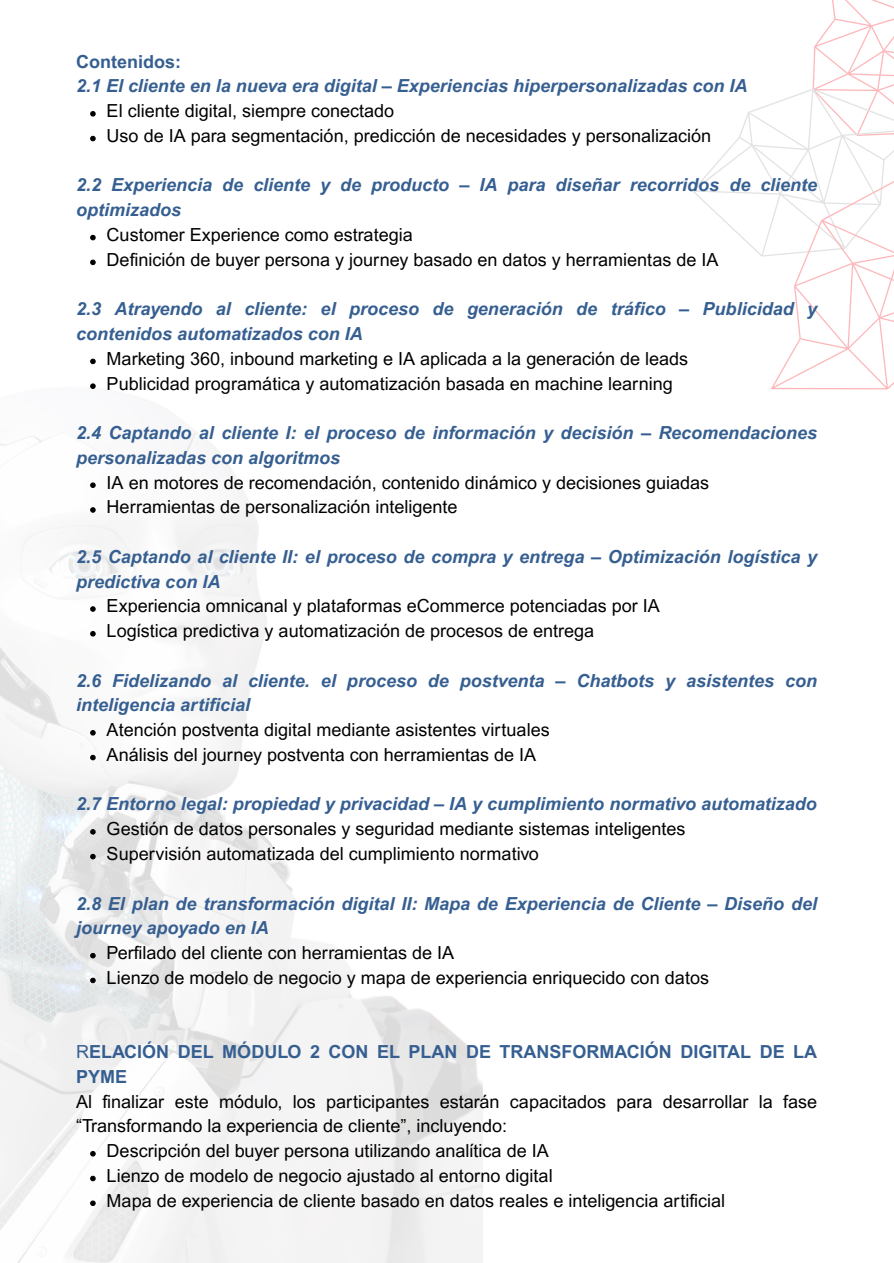
<style>
.page{position:relative;width:894px;height:1263px;background:#fff}
.page>*{position:absolute;margin:0;border:0;box-sizing:border-box;transform-origin:0 0}
.t1{font:18px/24.8px "Arial MT Pro";color:#000}
.t2{font:italic 700 18px/24.8px "Arial MT Pro";color:#365f91}
.t3{font:700 18px/24.8px "Arial MT Pro";color:#365f91}
.s1{font-style:normal}
.s2{font-weight:400}
</style>
<div class="page">
<img style="left:0;top:432px;width:483px;height:831px">
<svg style="left:692px;top:0;width:202px;height:390px"></svg>
<svg style="left:90px;top:111px;width:6px;height:6px"></svg>
<svg style="left:90px;top:136px;width:6px;height:6px"></svg>
<svg style="left:90px;top:235px;width:6px;height:6px"></svg>
<svg style="left:90px;top:259px;width:6px;height:6px"></svg>
<svg style="left:90px;top:358px;width:6px;height:6px"></svg>
<svg style="left:90px;top:383px;width:6px;height:6px"></svg>
<svg style="left:90px;top:482px;width:6px;height:6px"></svg>
<svg style="left:90px;top:507px;width:6px;height:6px"></svg>
<svg style="left:90px;top:606px;width:6px;height:6px"></svg>
<svg style="left:90px;top:631px;width:6px;height:6px"></svg>
<svg style="left:90px;top:730px;width:6px;height:6px"></svg>
<svg style="left:90px;top:755px;width:6px;height:6px"></svg>
<svg style="left:90px;top:829px;width:6px;height:6px"></svg>
<svg style="left:90px;top:854px;width:6px;height:6px"></svg>
<svg style="left:90px;top:953px;width:6px;height:6px"></svg>
<svg style="left:90px;top:977px;width:6px;height:6px"></svg>
<svg style="left:90px;top:1151px;width:6px;height:6px"></svg>
<svg style="left:90px;top:1176px;width:6px;height:6px"></svg>
<svg style="left:90px;top:1200px;width:6px;height:6px"></svg>
<p class="t2" style="left:76px;top:51px;width:673px"><span class="s1">Contenidos:<br></span>2.1 El cliente en la nueva era digital – Experiencias hiperpersonalizadas con IA</p>
<h1 class="t1" style="left:107px;top:101px;width:289px">El cliente digital, siempre conectado</h1>
<p class="t1" style="left:107px;top:126px;width:606px">Uso de IA para segmentación, predicción de necesidades y personalización</p>
<p class="t2" style="left:76px;top:175px;width:743px">2.2 Experiencia de cliente y de producto – IA para diseñar recorridos de cliente optimizados</p>
<h1 class="t1" style="left:107px;top:225px;width:308px">Customer Experience como estrategia</h1>
<p class="t1" style="left:107px;top:249px;width:613px">Definición de buyer persona y journey basado en datos y herramientas de IA</p>
<p class="t2" style="left:76px;top:299px;width:743px">2.3 Atrayendo al cliente: el proceso de generación de tráfico – Publicidad y contenidos automatizados con IA</p>
<h1 class="t1" style="left:107px;top:348px;width:583px">Marketing 360, inbound marketing e IA aplicada a la generación de leads</h1>
<p class="t1" style="left:107px;top:373px;width:568px">Publicidad programática y automatización basada en machine learning</p>
<p class="t2" style="left:76px;top:423px;width:743px">2.4 Captando al cliente I: el proceso de información y decisión – Recomendaciones personalizadas con algoritmos</p>
<h1 class="t1" style="left:107px;top:472px;width:604px">IA en motores de recomendación, contenido dinámico y decisiones guiadas</h1>
<p class="t1" style="left:107px;top:497px;width:352px">Herramientas de personalización inteligente</p>
<p class="t2" style="left:76px;top:546px;width:743px">2.5 Captando al cliente II: el proceso de compra y entrega – Optimización logística y predictiva con IA</p>
<h1 class="t1" style="left:107px;top:596px;width:555px">Experiencia omnicanal y plataformas eCommerce potenciadas por IA</h1>
<p class="t1" style="left:107px;top:621px;width:489px">Logística predictiva y automatización de procesos de entrega</p>
<p class="t2" style="left:76px;top:670px;width:743px">2.6 Fidelizando al cliente. el proceso de postventa – Chatbots y asistentes con inteligencia artificial</p>
<h1 class="t1" style="left:107px;top:720px;width:445px">Atención postventa digital mediante asistentes virtuales</h1>
<p class="t1" style="left:107px;top:745px;width:431px">Análisis del journey postventa con herramientas de IA</p>
<p class="t2" style="left:76px;top:794px;width:742px">2.7 Entorno legal: propiedad y privacidad – IA y cumplimiento normativo automatizado</p>
<h1 class="t1" style="left:107px;top:819px;width:580px">Gestión de datos personales y seguridad mediante sistemas inteligentes</h1>
<p class="t1" style="left:107px;top:844px;width:434px">Supervisión automatizada del cumplimiento normativo</p>
<p class="t2" style="left:76px;top:893px;width:743px">2.8 El plan de transformación digital II: Mapa de Experiencia de Cliente – Diseño del journey apoyado en IA</p>
<h1 class="t1" style="left:107px;top:943px;width:349px">Perfilado del cliente con herramientas de IA</h1>
<p class="t1" style="left:107px;top:967px;width:604px">Lienzo de modelo de negocio y mapa de experiencia enriquecido con datos</p>
<p class="t3" style="left:76px;top:1042px;width:743px"><span class="s2">R</span>ELACIÓN DEL MÓDULO 2 CON EL PLAN DE TRANSFORMACIÓN DIGITAL DE LA<br>PYME</p>
<p class="t1" style="left:76px;top:1091px;width:743px">Al finalizar este módulo, los participantes estarán capacitados para desarrollar la fase “Transformando la experiencia de cliente”, incluyendo:</p>
<p class="t1" style="left:107px;top:1141px;width:444px">Descripción del buyer persona utilizando analítica de IA</p>
<p class="t1" style="left:107px;top:1165px;width:448px">Lienzo de modelo de negocio ajustado al entorno digital</p>
<p class="t1" style="left:107px;top:1190px;width:620px">Mapa de experiencia de cliente basado en datos reales e inteligencia artificial</p>
</div>
